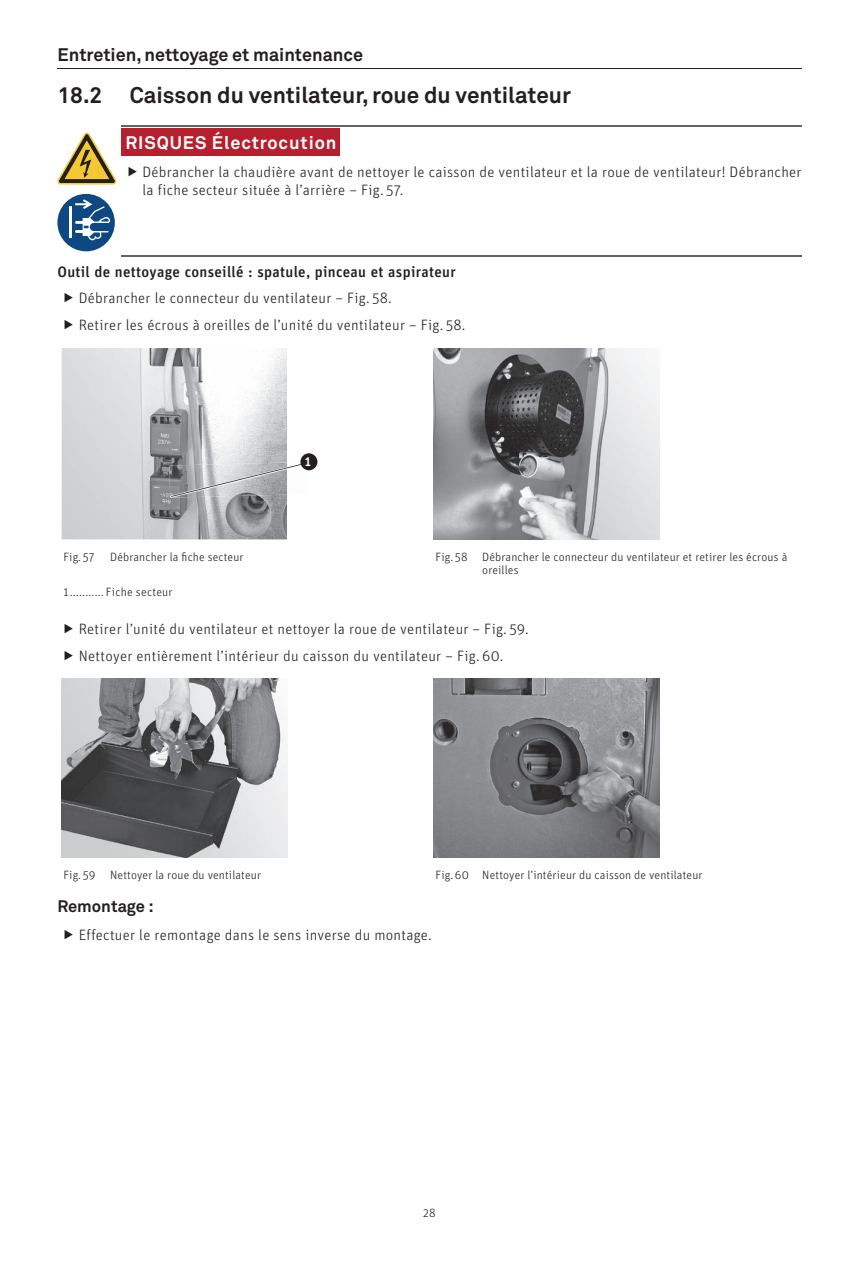
<style>
.page{position:relative;width:859px;height:1263px;background:#fff}
.page>*{position:absolute;margin:0;border:0;box-sizing:border-box;transform-origin:0 0}
.t1{font:700 22.5px "Akkurat Pro";color:#231f20}
.t2{font:700 18px "Akkurat Pro";color:#231f20}
.t3{font:700 18px "Akkurat Pro";letter-spacing:.05em;color:#fff}
.t4{font:700 16.5px "Akkurat Pro";color:#231f20}
.t5{font:300 15px/26.5px "Unit OT";letter-spacing:.02em;color:#231f20}
.t6{font:500 15px "Unit OT";letter-spacing:.02em;color:#231f20}
.t7{font:500 13.5px "Unit OT";color:#fff}
.t8{font:300 12px/13.5px "Unit OT";letter-spacing:.01em;color:#231f20}
</style>
<div class="page">
<hr style="left:57px;top:68px;width:744px;height:1px;background:#231f20">
<hr style="left:121px;top:126px;width:680px;height:1px;background:#636366">
<hr style="left:121px;top:255px;width:680px;height:1px;background:#636366">
<svg style="left:57px;top:133px;width:59px;height:52px"></svg>
<div style="left:57px;top:194px;width:58px;height:57px;background:#0d4883;border-radius:50%"></div>
<hr style="left:69px;top:207px;width:3px;height:31px;background:#fff">
<svg style="left:75px;top:199px;width:35px;height:41px"></svg>
<div style="left:121px;top:129px;width:219px;height:27px;background:#b61f2d"></div>
<img style="left:62px;top:348px;width:225px;height:191px">
<img style="left:169px;top:462px;width:118px;height:36px">
<svg style="left:171px;top:463px;width:135px;height:34px;background:#bbbcbe"></svg>
<div style="left:300px;top:453px;width:17px;height:17px;background:#231f20;border-radius:50%"></div>
<img style="left:434px;top:348px;width:225px;height:191px">
<img style="left:62px;top:679px;width:225px;height:178px">
<img style="left:434px;top:679px;width:225px;height:178px">
<p class="t2" style="left:57px;top:43px;width:307px">Entretien, nettoyage et maintenance</p>
<h1 class="t1" style="left:57px;top:81px;width:515px">18.2 Caisson du ventilateur, roue du ventilateur</h1>
<p class="t3" style="left:125px;top:131px;width:213px">RISQUES Électrocution</p>
<p class="t5" style="left:142px;top:163px;width:661px;line-height:18px">Débrancher la chaudière avant de nettoyer le caisson de ventilateur et la roue de ventilateur! Débrancher la fiche secteur située à l’arrière – Fig. 57.</p>
<p class="t6" style="left:57px;top:262px;width:400px">Outil de nettoyage conseillé : spatule, pinceau et aspirateur</p>
<p class="t5" style="left:79px;top:285px;width:388px">Débrancher le connecteur du ventilateur – Fig. 58.<br>Retirer les écrous à oreilles de l’unité du ventilateur – Fig. 58.</p>
<p class="t7" style="left:305px;top:452px;width:8px">1</p>
<p class="t8" style="left:63px;top:550px;width:33px">Fig. 57</p>
<p class="t8" style="left:110px;top:550px;width:135px">Débrancher la che secteur</p>
<p class="t8" style="left:482px;top:550px;width:307px;text-indent:-47px">Fig. 58 Débrancher le connecteur du ventilateur et retirer les écrous à oreilles</p>
<p class="t8" style="left:63px;top:585px;width:111px">1 ........... Fiche secteur</p>
<p class="t5" style="left:79px;top:616px;width:452px">Retirer l’unité du ventilateur et nettoyer la roue de ventilateur – Fig. 59.<br>Nettoyer entièrement l’intérieur du caisson du ventilateur – Fig. 60.</p>
<p class="t8" style="left:63px;top:868px;width:199px">Fig. 59 Nettoyer la roue du ventilateur</p>
<p class="t8" style="left:435px;top:868px;width:269px">Fig. 60 Nettoyer l’intérieur du caisson de ventilateur</p>
<p class="t4" style="left:57px;top:896px;width:98px">Remontage :</p>
<p class="t5" style="left:79px;top:922px;width:355px">Effectuer le remontage dans le sens inverse du montage.</p>
<p class="t8" style="left:423px;top:1206px;width:14px">28</p>
</div>
